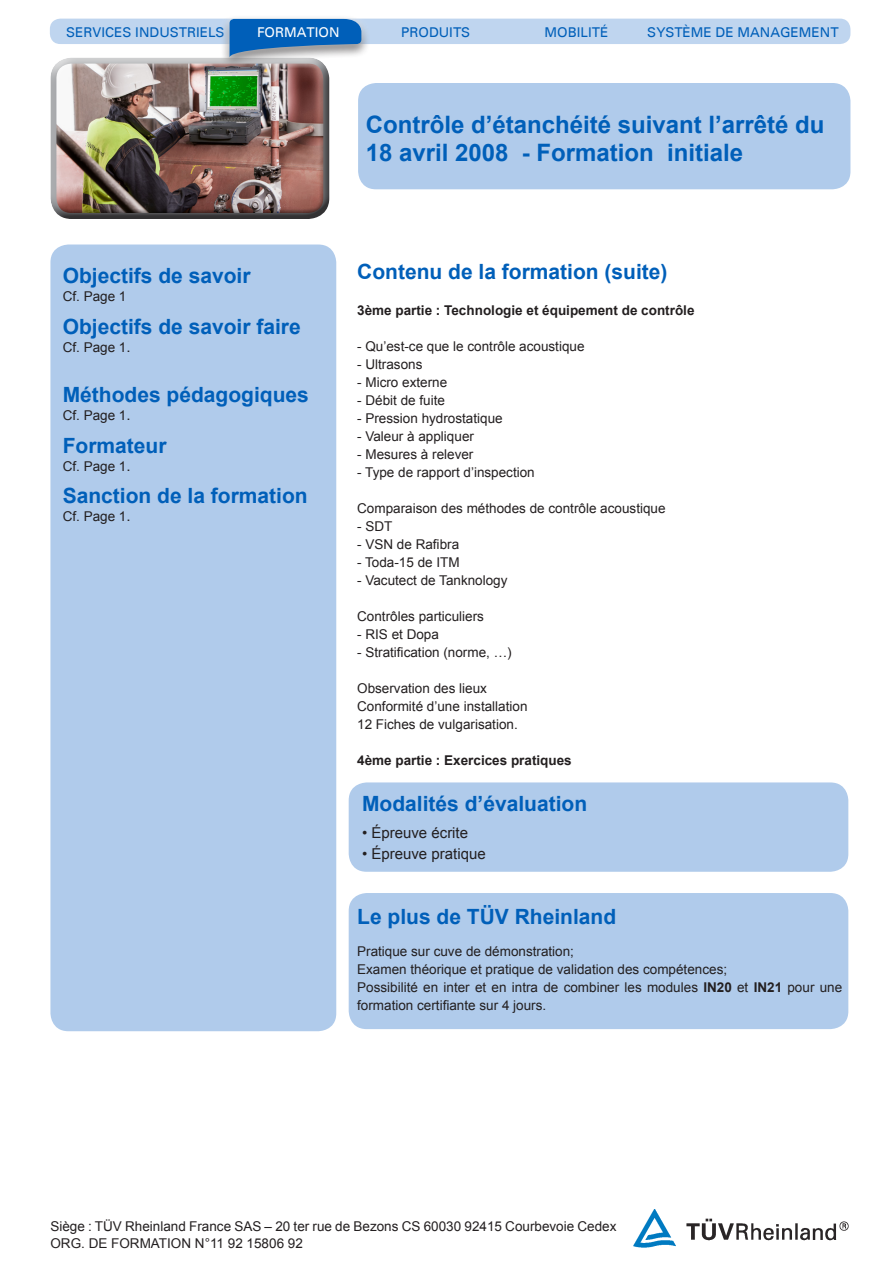
<style>
.page{position:relative;width:893px;height:1263px;background:#fff}
.page>*{position:absolute;margin:0;border:0;box-sizing:border-box;transform-origin:0 0}
.t1{font:700 24px/28.8px "Arial";color:#005fb9}
.t2{font:700 21px "Arial";color:#005fb9}
.t3{font:15px "Arial";color:#231f20}
.t4{font:13.5px/18px "Arial";color:#231f20}
.t5{font:700 13.5px "Arial";color:#231f20}
.t6{font:13.5px "Univers";color:#005fb9}
.t7{font:13.5px "Univers";color:#fff}
.s1{font-size:15px}
.s2{font-weight:700}
</style>
<div class="page">
<div style="left:49px;top:56px;width:282px;height:151px;background:#fff;opacity:.75"></div>
<div style="left:49px;top:62px;width:282px;height:159px;background:#231f20;opacity:.75"></div>
<img style="left:634px;top:1209px;width:214px;height:38px">
<div style="left:50px;top:19px;width:800px;height:25px;background:#bfd5ef;border-radius:10px"></div>
<div style="left:220px;top:15px;width:150px;height:55px;background:#231f20;opacity:.75"></div>
<div style="left:220px;top:9px;width:151px;height:56px;background:#fff;opacity:.75"></div>
<svg style="left:230px;top:19px;width:131px;height:39px;background:#377bbb"></svg>
<div style="left:50px;top:244px;width:286px;height:787px;background:#b0cbeb;border-radius:18px"></div>
<div style="left:358px;top:83px;width:492px;height:106px;background:#b0cbeb;border-radius:18px"></div>
<div style="left:349px;top:893px;width:499px;height:136px;background:#b0cbeb;border-radius:18px"></div>
<div style="left:349px;top:782px;width:499px;height:90px;background:#b0cbeb;border-radius:18px"></div>
<p class="t6" style="left:66px;top:24px;width:160px">SERVICES INDUSTRIELS</p>
<p class="t7" style="left:257px;top:25px;width:84px">FORMATION</p>
<p class="t6" style="left:401px;top:25px;width:71px">PRODUITS</p>
<p class="t6" style="left:544px;top:24px;width:65px">MOBILITÉ</p>
<p class="t6" style="left:647px;top:25px;width:193px">SYSTÈME DE MANAGEMENT</p>
<p class="t2" style="left:63px;top:262px;width:189px">Objectifs de savoir</p>
<p class="t4" style="left:63px;top:288px;width:65px">Cf. Page 1</p>
<p class="t2" style="left:63px;top:312px;width:240px">Objectifs de savoir faire</p>
<p class="t4" style="left:63px;top:338px;width:69px">Cf. Page 1<span class="s1">.</span></p>
<p class="t2" style="left:63px;top:381px;width:248px">Méthodes pédagogiques</p>
<p class="t4" style="left:63px;top:406px;width:69px">Cf. Page 1<span class="s1">.</span></p>
<p class="t2" style="left:63px;top:431px;width:105px">Formateur</p>
<p class="t4" style="left:63px;top:457px;width:69px">Cf. Page 1<span class="s1">.</span></p>
<p class="t2" style="left:63px;top:482px;width:247px">Sanction de la formation</p>
<p class="t4" style="left:63px;top:507px;width:69px">Cf. Page 1<span class="s1">.</span></p>
<p class="t1" style="left:366px;top:111px;width:460px">Contrôle d’étanchéité suivant l’arrêté du<br>18 avril 2008 - Formation initiale</p>
<p class="t2" style="left:357px;top:258px;width:312px">Contenu de la formation (suite)</p>
<p class="t5" style="left:357px;top:301px;width:339px">3ème partie : Technologie et équipement de contrôle</p>
<p class="t4" style="left:357px;top:337px;width:229px">- Qu’est-ce que le contrôle acoustique</p>
<p class="t4" style="left:357px;top:355px;width:67px">- Ultrasons</p>
<p class="t4" style="left:357px;top:373px;width:92px">- Micro externe</p>
<p class="t4" style="left:357px;top:391px;width:89px">- Débit de fuite</p>
<p class="t4" style="left:357px;top:409px;width:147px">- Pression hydrostatique</p>
<p class="t4" style="left:357px;top:427px;width:118px">- Valeur à appliquer</p>
<p class="t4" style="left:357px;top:445px;width:118px">- Mesures à relever</p>
<p class="t4" style="left:357px;top:463px;width:179px">- Type de rapport d’inspection</p>
<p class="t4" style="left:357px;top:499px;width:310px">Comparaison des méthodes de contrôle acoustique</p>
<p class="t4" style="left:357px;top:517px;width:37px">- SDT</p>
<p class="t4" style="left:357px;top:535px;width:104px">- VSN de Rafibra</p>
<p class="t4" style="left:357px;top:553px;width:104px">- Toda-15 de ITM</p>
<p class="t4" style="left:357px;top:571px;width:152px">- Vacutect de Tanknology</p>
<p class="t4" style="left:357px;top:607px;width:128px">Contrôles particuliers</p>
<p class="t4" style="left:357px;top:625px;width:83px">- RIS et Dopa</p>
<p class="t4" style="left:357px;top:643px;width:156px">- Stratification (norme, …)</p>
<p class="t4" style="left:357px;top:679px;width:131px">Observation des lieux</p>
<p class="t4" style="left:357px;top:697px;width:172px">Conformité d’une installation</p>
<p class="t4" style="left:357px;top:715px;width:162px">12 Fiches de vulgarisation.</p>
<p class="t5" style="left:357px;top:751px;width:216px">4ème partie : Exercices pratiques</p>
<p class="t2" style="left:362px;top:789px;width:227px">Modalités d’évaluation</p>
<p class="t3" style="left:362px;top:822px;width:108px">• Épreuve écrite</p>
<p class="t3" style="left:362px;top:843px;width:125px">• Épreuve pratique</p>
<p class="t2" style="left:357px;top:902px;width:261px">Le plus de TÜV Rheinland</p>
<p class="t4" style="left:357px;top:942px;width:218px">Pratique sur cuve de démonstration;</p>
<p class="t4" style="left:357px;top:960px;width:371px">Examen théorique et pratique de validation des compétences;</p>
<p class="t4" style="left:357px;top:978px;width:487px">Possibilité en inter et en intra de combiner les modules <span class="s2">IN20</span> et <span class="s2">IN21</span> pour une formation certifiante sur 4 jours.</p>
<p class="t4" style="left:50px;top:1218px;width:568px">Siège : TÜV Rheinland France SAS – 20 ter rue de Bezons CS 60030 92415 Courbevoie Cedex</p>
<p class="t4" style="left:50px;top:1234px;width:254px">ORG. DE FORMATION N°11 92 15806 92</p>
</div>
